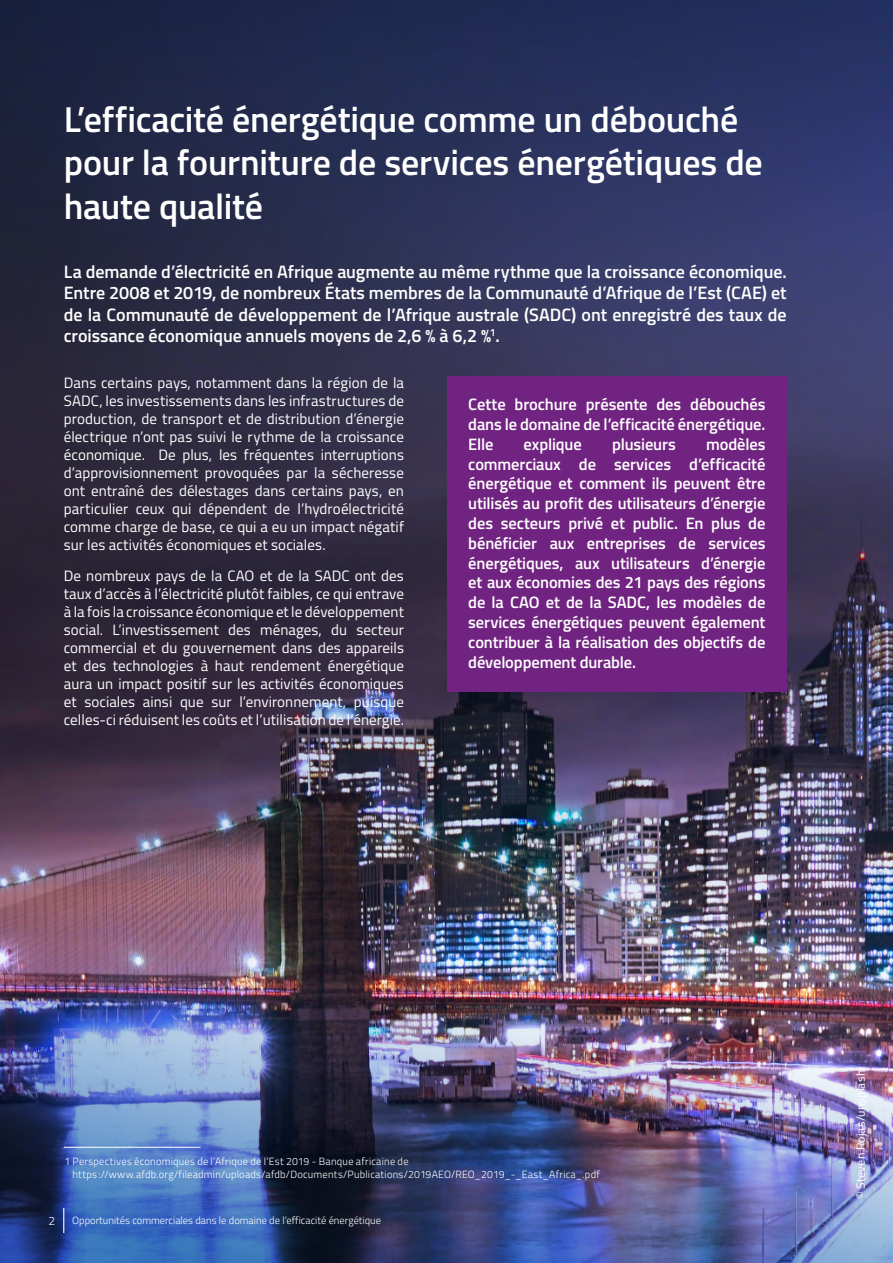
<style>
.page{position:relative;width:893px;height:1263px;background:#fff}
.page>*{position:absolute;margin:0;border:0;box-sizing:border-box;transform-origin:0 0}
.TIT{font:600 36px/43.2px "Titillium";letter-spacing:-.005em;color:#fff}
.Intro{font:600 18px/21.6px "Titillium";color:#fff;text-align:justify}
.TXT{font:600 16.5px/19.8px "Titillium";letter-spacing:-.01em;color:#fff;text-align:justify}
.TXT-2{font:15px/18px "Titillium";letter-spacing:.005em;color:#fff;text-align:justify}
.folio_1{font:12px "Titillium";letter-spacing:.01em;color:#fff}
.t1{font:300 12px "Titillium";color:#fff}
.Refer{font:300 10.5px/12.6px "Titillium";letter-spacing:.02em;color:#fff}
.Refer-2{font:300 10.5px "Titillium";color:#fff}
</style>
<div class="page">
<img style="left:0;top:0;width:893px;height:988px">
<img style="left:0;top:988px;width:893px;height:275px">
<div style="left:447px;top:376px;width:340px;height:316px;background:#712381"></div>
<svg style="left:63px;top:1208px;width:1px;height:25px"></svg>
<hr style="left:64px;top:1147px;width:136px;height:1px;background:#fff">
<p class="TIT" style="left:64px;top:96px;width:701px">L’efficacité énergétique comme un débouché pour la fourniture de services énergétiques de haute qualité</p>
<p class="Intro" style="left:64px;top:260px;width:724px">La demande d’électricité en Afrique augmente au même rythme que la croissance économique.<br>Entre 2008 et 2019, de nombreux États membres de la Communauté d’Afrique de l’Est (CAE) et de la Communauté de développement de l’Afrique australe (SADC) ont enregistré des taux de croissance économique annuels moyens de 2,6 % à 6,2 %<sup>1</sup>.</p>
<p class="TXT-2" style="left:64px;top:373px;width:342px">Dans certains pays, notamment dans la région de la SADC, les investissements dans les infrastructures de production, de transport et de distribution d’énergie électrique n’ont pas suivi le rythme de la croissance économique. De plus, les fréquentes interruptions d’approvisionnement provoquées par la sécheresse ont entraîné des délestages dans certains pays, en particulier ceux qui dépendent de l’hydroélectricité comme charge de base, ce qui a eu un impact négatif sur les activités économiques et sociales.</p>
<p class="TXT-2" style="left:64px;top:565px;width:342px">De nombreux pays de la CAO et de la SADC ont des taux d’accès à l’électricité plutôt faibles, ce qui entrave à la fois la croissance économique et le développement social. L’investissement des ménages, du secteur commercial et du gouvernement dans des appareils et des technologies à haut rendement énergétique aura un impact positif sur les activités économiques et sociales ainsi que sur l’environnement, puisque celles-ci réduisent les coûts et l’utilisation de l’énergie.</p>
<p class="TXT" style="left:468px;top:394px;width:299px">Cette brochure présente des débouchés dans le domaine de l’efficacité énergétique.<br>Elle</p>
<p class="TXT" style="left:468px;top:433px;width:299px;text-indent:238px">modèles commerciaux de services d’efficacité énergétique et comment ils peuvent être utilisés au profit des utilisateurs d’énergie des secteurs privé et public. En plus de bénéficier aux entreprises de services énergétiques, aux utilisateurs d’énergie et aux économies des 21 pays des régions de la CAO et de la SADC, les modèles de services énergétiques peuvent également contribuer à la réalisation des objectifs de développement durable.</p>
<p class="TXT" style="left:524px;top:433px;width:60px">explique</p>
<p class="TXT" style="left:612px;top:433px;width:65px">plusieurs</p>
<p class="Refer" style="left:73px;top:1155px;width:529px;text-indent:-8px">1 Perspectives économiques de l’Afrique de l’Est 2019 - Banque africaine de https://www.afdb.org/fileadmin/uploads/afdb/Documents/Publications/2019AEO/REO_2019_-_East_Africa_.pdf</p>
<p class="t1" style="left:49px;top:1212px;width:8px">2</p>
<p class="Refer-2" style="left:72px;top:1213px;width:310px">Opportunités commerciales dans le domaine de l’efficacité énergétique</p>
<p class="folio_1" style="left:852px;top:1199px;width:131px;rotate:-90deg">© Steven Rojas/unsplash</p>
</div>
